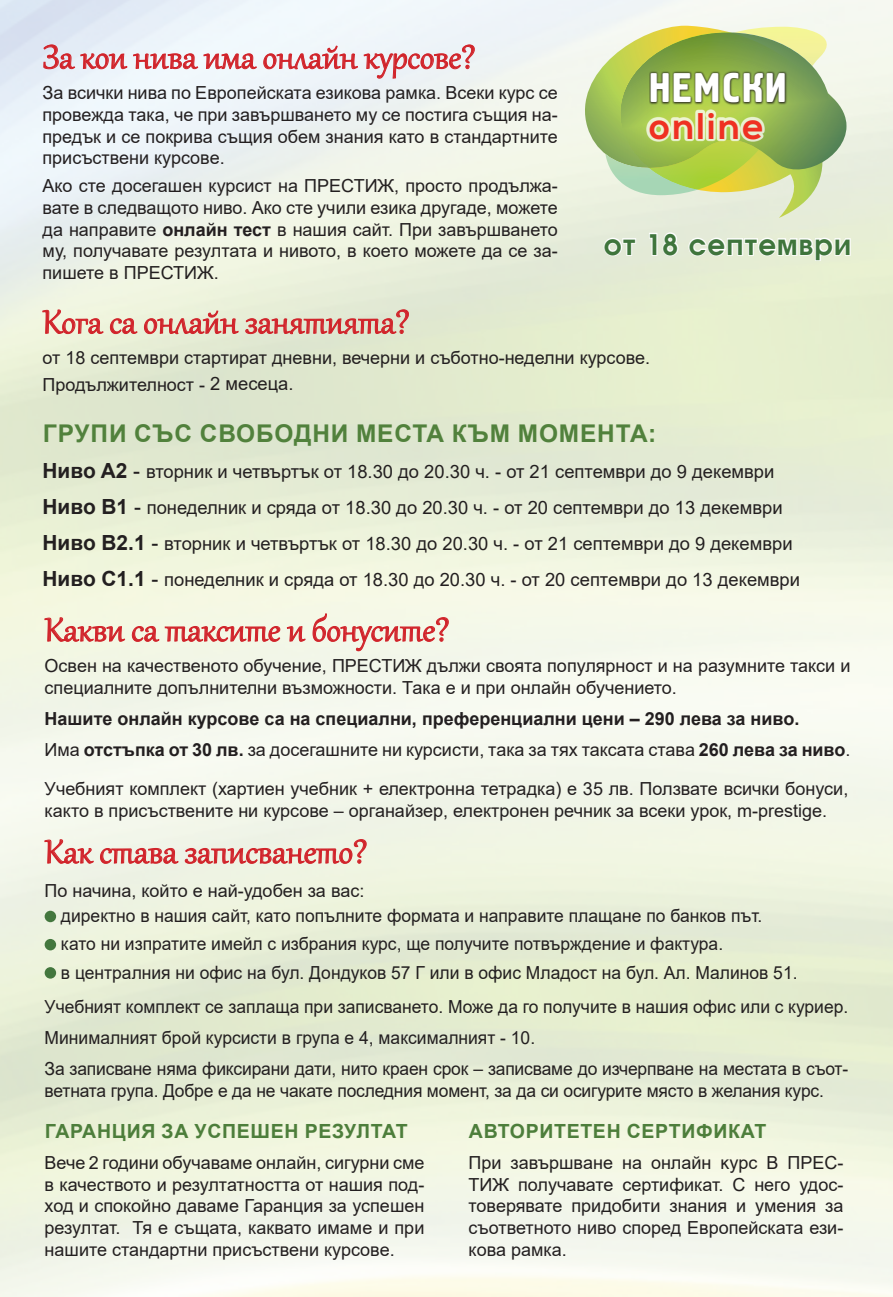
<style>
.page{position:relative;width:893px;height:1297px;background:#fff}
.page>*{position:absolute;margin:0;border:0;box-sizing:border-box;transform-origin:0 0}
.t1{font:41.25px "Hermes";letter-spacing:.04em;color:#fff}
.t2{font:40.5px "Gabriola";color:#d1232a}
.t3{font:700 37.05px "Nexa";letter-spacing:.06em;color:#ef3122}
.t4{font:700 29.7px "Avanti";letter-spacing:.04em;color:#3f753c}
.t5{font:700 24.45px "Arial";letter-spacing:.035em;color:#51813c}
.t6{font:700 19.5px "Arial";letter-spacing:.035em;color:#4d7e3b}
.t7{font:18.3px/36px "Arial";color:#231f20}
.t8{font:18px/21.6px "Arial";color:#231f20}
.t9{font:700 18px/31.2px "Arial";color:#231f20}
.s1{font-weight:700}
.s2{font-size:18.3px}
.s3{font-weight:700;font-size:20.85px}
.s4{font-size:20.85px}
.s5{font-weight:400}
</style>
<div class="page">
<img style="left:0;top:0;width:893px;height:1297px">
<svg style="left:43px;top:310px;width:60px;height:24px"></svg>
<svg style="left:110px;top:319px;width:27px;height:15px"></svg>
<svg style="left:144px;top:311px;width:94px;height:23px"></svg>
<svg style="left:246px;top:310px;width:163px;height:24px"></svg>
<svg style="left:45px;top:617px;width:80px;height:24px"></svg>
<svg style="left:132px;top:626px;width:27px;height:15px"></svg>
<svg style="left:165px;top:626px;width:115px;height:15px"></svg>
<svg style="left:287px;top:626px;width:18px;height:15px"></svg>
<svg style="left:313px;top:614px;width:135px;height:37px"></svg>
<svg style="left:45px;top:839px;width:48px;height:24px"></svg>
<svg style="left:100px;top:848px;width:78px;height:15px"></svg>
<svg style="left:185px;top:839px;width:181px;height:24px"></svg>
<div style="left:45px;top:911px;width:11px;height:11px;background:#43773e;border-radius:50%"></div>
<div style="left:45px;top:939px;width:11px;height:11px;background:#43773e;border-radius:50%"></div>
<div style="left:45px;top:967px;width:11px;height:12px;background:#43773e;border-radius:50%"></div>
<svg style="left:44px;top:45px;width:31px;height:24px"></svg>
<svg style="left:81px;top:54px;width:46px;height:15px"></svg>
<svg style="left:133px;top:54px;width:65px;height:15px"></svg>
<svg style="left:204px;top:54px;width:53px;height:15px"></svg>
<svg style="left:264px;top:46px;width:94px;height:23px"></svg>
<svg style="left:364px;top:45px;width:110px;height:33px"></svg>
<svg style="left:585px;top:26px;width:261px;height:192px"></svg>
<div style="left:649px;top:70px;width:138px;height:35px;background:#231f20;opacity:.89"></div>
<div style="left:647px;top:109px;width:118px;height:33px;background:#fff;opacity:.75"></div>
<svg style="left:603px;top:237px;width:34px;height:20px"></svg>
<svg style="left:648px;top:231px;width:31px;height:26px"></svg>
<svg style="left:687px;top:236px;width:165px;height:44px"></svg>
<h2 class="t2" style="left:43px;top:31px;width:434px">За кои нива има онлайн курсове?</h2>
<p class="t8" style="left:43px;top:82px;width:517px;text-align:justify">За всички нива по Европейската езикова рамка. Всеки курс се провежда така, че при завършването му се постига същия на&shy;предък и се покрива същия обем знания като в стандартните присъствени курсове.</p>
<p class="t8" style="left:43px;top:175px;width:517px;text-align:justify">Ако сте досегашен курсист на ПРЕСТИЖ, просто продължа&shy;вате в следващото ниво. Ако сте учили езика другаде, можете да направите <span class="s1">онлайн тест</span> в нашия сайт. При завършването му, получавате резултата и нивото, в което можете да се за&shy;пишете в ПРЕСТИЖ.</p>
<h1 class="t1" style="left:649px;top:65px;width:139px">НЕМСКИ</h1>
<h3 class="t3" style="left:649px;top:104px;width:116px">online</h3>
<h3 class="t4" style="left:604px;top:228px;width:249px">от 18 септември</h3>
<h2 class="t2" style="left:43px;top:295px;width:369px">Кога са онлайн занятията?</h2>
<p class="t8" style="left:43px;top:344px;width:609px;line-height:26.7px">от 18 септември стартират дневни, вечерни и съботно-неделни курсове.<br>Продължителност - <span class="s2">2 месеца.</span></p>
<h3 class="t5" style="left:43px;top:416px;width:615px">ГРУПИ СЪС СВОБОДНИ МЕСТА КЪМ МОМЕНТА:</h3>
<p class="t7" style="left:43px;top:453px;width:759px"><span class="s3">Ниво A2</span> <span class="s4">-</span> вторник и четвъртък от 18.30 до 20.30 ч. - от 21 септември до 9 декември <span class="s3">Ниво B1</span> <span class="s4">-</span> понеделник и сряда от 18.30 до 20.30 ч. - от 20 септември до 13 декември <span class="s3">Ниво B2.1</span> <span class="s4">-</span> вторник и четвъртък от 18.30 до 20.30 ч. - от 21 септември до 9 декември <span class="s3">Ниво C1.1</span> <span class="s4">-</span> понеделник и сряда от 18.30 до 20.30 ч. - от 20 септември до 13 декември</p>
<h2 class="t2" style="left:45px;top:603px;width:406px">Какви са таксите и бонусите?</h2>
<p class="t8" style="left:45px;top:655px;width:807px">Освен на качественото обучение, ПРЕСТИЖ дължи своята популярност и на разумните такси и специалните допълнителни възможности. Така е и при онлайн обучението.</p>
<p class="t9" style="left:45px;top:703px;width:807px">Нашите онлайн курсове са на специални, преференциални цени – 290 лева за ниво.<br><span class="s5">Има</span> отстъпка от 30 лв. <span class="s5">за досегашните ни курсисти, така за тях таксата става</span> 260 лева за ниво<span class="s5">.</span></p>
<p class="t8" style="left:45px;top:778px;width:805px">Учебният комплект (хартиен учебник + електронна тетрадка) е 35 лв. Ползвате всички бонуси, както в присъствените ни курсове – органайзер, електронен речник за всеки урок, m-prestige.</p>
<h2 class="t2" style="left:45px;top:825px;width:324px">Как става записването?</h2>
<p class="t8" style="left:61px;top:878px;width:703px;line-height:25.2px;text-indent:-16px">По начина, който е най-удобен за вас:<br>директно в нашия сайт, като попълните формата и направите плащане по банков път.</p>
<p class="t8" style="left:61px;top:930px;width:738px;line-height:28.2px">като ни изпратите имейл с избрания курс, ще получите потвърждение и фактура.<br>в централния ни офис на бул. Дондуков 57 Г или в офис Младост на бул. Ал. Малинов 51.</p>
<p class="t8" style="left:45px;top:991px;width:805px;line-height:31.2px">Учебният комплект се заплаща при записването. Може да го получите в нашия офис или с куриер.<br>Минималният брой курсисти в група е 4, максималният - 10.<br>За записване няма фиксирани дати, нито краен срок – записваме до изчерпване на местата в съот-</p>
<p class="t8" style="left:45px;top:1079px;width:781px">ветната група. Добре е да не чакате последния момент, за да си осигурите място в желания курс.</p>
<p class="t6" style="left:45px;top:1117px;width:364px">ГАРАНЦИЯ ЗА УСПЕШЕН РЕЗУЛТАТ</p>
<p class="t8" style="left:45px;top:1152px;width:381px;text-align:justify">Вече 2 години обучаваме онлайн, сигурни сме в качеството и резултатността от нашия под&shy;ход и спокойно даваме Гаранция за успешен резултат. Тя е същата, каквато имаме и при нашите стандартни присъствени курсове.</p>
<p class="t6" style="left:469px;top:1117px;width:299px">АВТОРИТЕТЕН СЕРТИФИКАТ</p>
<p class="t8" style="left:469px;top:1152px;width:376px;text-align:justify">Πpи зaвъpшвaнe нa oнлaйн ĸypc В ПРЕС-ТИЖ получавате сертификат. С него удос&shy;товерявате придобити знания и умения за съответното ниво според Европейската ези&shy;кова рамка.</p>
</div>
